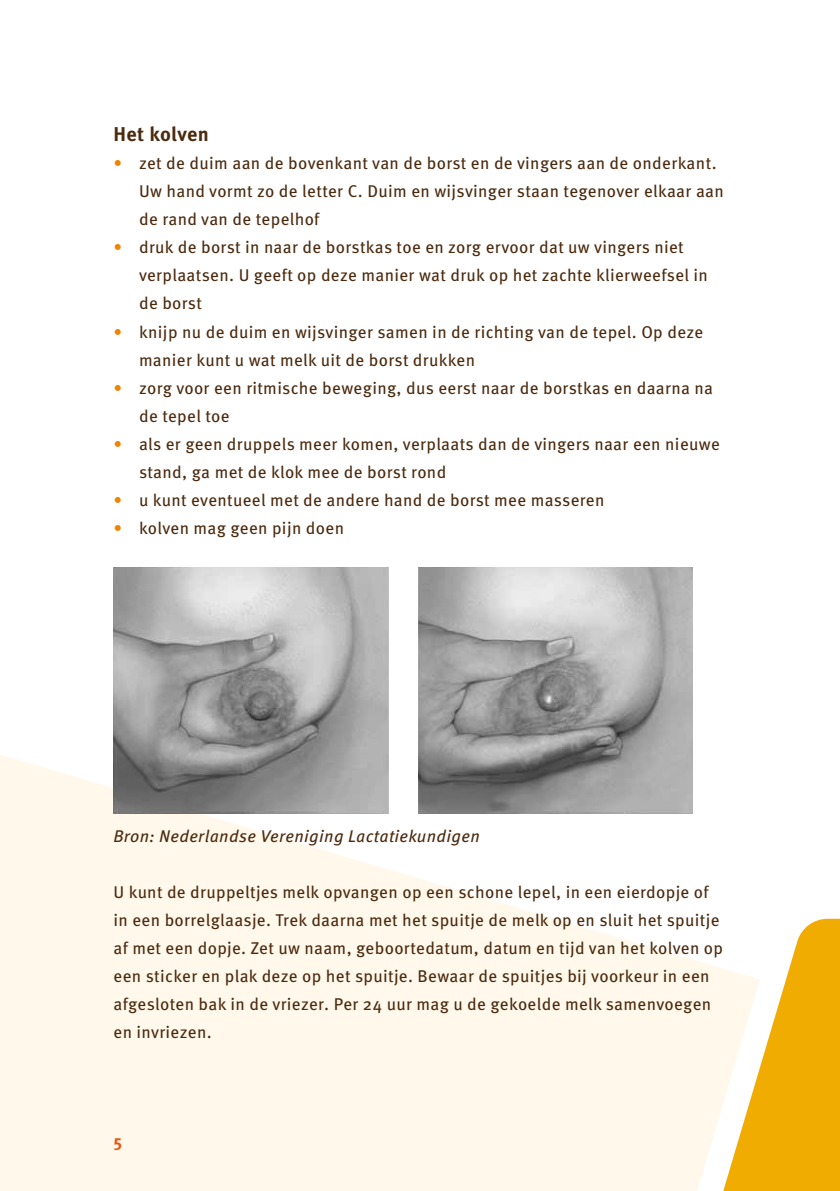
<style>
.page{position:relative;width:840px;height:1191px;background:#fff}
.page>*{position:absolute;margin:0;border:0;box-sizing:border-box;transform-origin:0 0}
.t1{font:700 20px "Meta Pro";letter-spacing:.02em;color:#4b2a0e}
.t2{font:17px/28px "Meta Pro";letter-spacing:.02em;color:#4b2a0e}
.t3{font:italic 17px "Meta Pro";letter-spacing:.02em;color:#4b2a0e}
.t4{font:700 17px "Meta Pro";color:#ea560d}
.s1{color:#f08300}
</style>
<div class="page">
<svg style="left:0;top:567px;width:703px;height:624px;fill:#fff8eb"></svg>
<svg style="left:703px;top:918px;width:136px;height:273px"></svg>
<img style="left:113px;top:567px;width:579px;height:246px">
<p class="t1" style="left:113px;top:119px;width:97px">Het kolven</p>
<p class="t2" style="left:139px;top:148px;width:586px;text-indent:-26px"><span class="s1">•</span> zet de duim aan de bovenkant van de borst en de vingers aan de onderkant.<br>Uw hand vormt zo de letter C. Duim en wijsvinger staan tegenover elkaar aan de rand van de tepelhof</p>
<p class="t2" style="left:139px;top:232px;width:570px;text-indent:-26px"><span class="s1">•</span> druk de borst in naar de borstkas toe en zorg ervoor dat uw vingers niet verplaatsen. U geeft op deze manier wat druk op het zachte klierweefsel in de borst</p>
<p class="t2" style="left:139px;top:316px;width:565px;text-indent:-26px"><span class="s1">•</span> knijp nu de duim en wijsvinger samen in de richting van de tepel. Op deze manier kunt u wat melk uit de borst drukken</p>
<p class="t2" style="left:139px;top:372px;width:575px;text-indent:-26px"><span class="s1">•</span> zorg voor een ritmische beweging, dus eerst naar de borstkas en daarna na de tepel toe</p>
<p class="t2" style="left:139px;top:428px;width:582px;text-indent:-26px"><span class="s1">•</span> als er geen druppels meer komen, verplaats dan de vingers naar een nieuwe stand, ga met de klok mee de borst rond</p>
<p class="t2" style="left:113px;top:484px;width:492px"><span class="s1">•</span> u kunt eventueel met de andere hand de borst mee masseren</p>
<p class="t2" style="left:113px;top:512px;width:232px"><span class="s1">•</span> kolven mag geen pijn doen</p>
<p class="t3" style="left:113px;top:823px;width:367px">Bron: Nederlandse Vereniging Lactatiekundigen</p>
<p class="t2" style="left:113px;top:876px;width:610px">U kunt de druppeltjes melk opvangen op een schone lepel, in een eierdopje of in een borrelglaasje. Trek daarna met het spuitje de melk op en sluit het spuitje af met een dopje. Zet uw naam, geboortedatum, datum en tijd van het kolven op een sticker en plak deze op het spuitje. Bewaar de spuitjes bij voorkeur in een afgesloten bak in de vriezer. Per 24 uur mag u de gekoelde melk samenvoegen en invriezen.</p>
<p class="t4" style="left:113px;top:1127px;width:10px">5</p>
</div>
